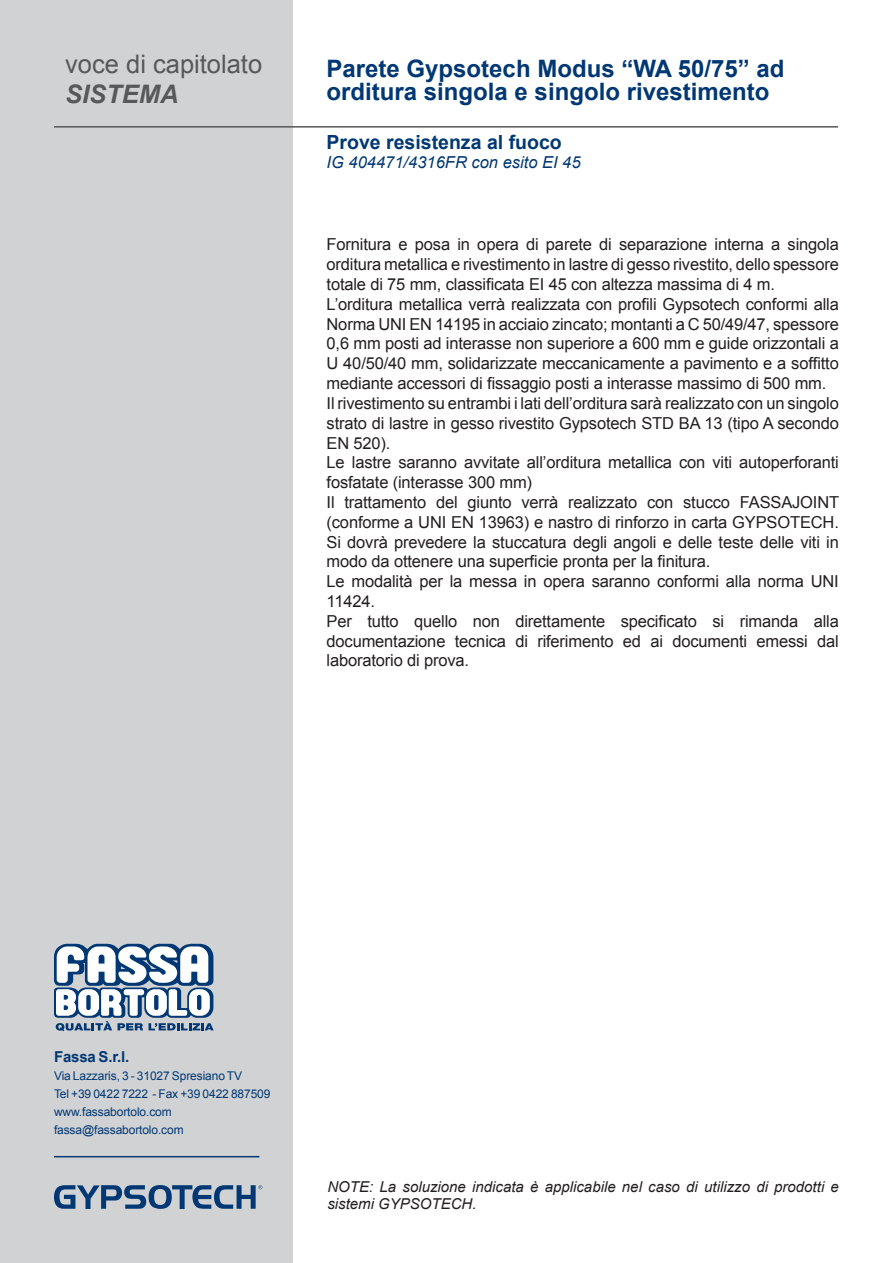
<style>
.page{position:relative;width:893px;height:1263px;background:#fff}
.page>*{position:absolute;margin:0;border:0;box-sizing:border-box;transform-origin:0 0}
.t1{font:25.5px "Arial";color:#57585a}
.t2{font:italic 700 25.5px "Arial";color:#57585a}
.t3{font:700 24px/22.5px "Arial";color:#013874}
.t4{font:700 19.5px "Arial";color:#013874}
.t5{font:16.5px/19.8px "Arial";letter-spacing:-.01em;color:#231f20;text-align:justify}
.t6{font:italic 16.5px "Arial";color:#013874}
.t7{font:italic 15px/16.5px "Arial";color:#231f20}
.t8{font:700 15px "Arial";letter-spacing:-.01em;color:#013874}
.t9{font:12px/18px "Arial";letter-spacing:-.01em;color:#013874}
</style>
<div class="page">
<div style="left:0;top:0;width:293px;height:1263px;background:#d1d2d4"></div>
<svg style="left:54px;top:943px;width:160px;height:88px"></svg>
<svg style="left:54px;top:1185px;width:208px;height:24px"></svg>
<hr style="left:54px;top:1156px;width:205px;height:1px;background:#013874">
<hr style="left:54px;top:126px;width:784px;height:2px;background:#57585a">
<h1 class="t1" style="left:65px;top:47px;width:199px">voce di capitolato</h1>
<h1 class="t2" style="left:65px;top:78px;width:115px">SISTEMA</h1>
<p class="t3" style="left:327px;top:59px;width:459px">Parete Gypsotech Modus “WA 50/75” ad orditura singola e singolo rivestimento</p>
<p class="t4" style="left:327px;top:129px;width:237px">Prove resistenza al fuoco</p>
<p class="t6" style="left:327px;top:152px;width:256px">IG 404471/4316FR con esito EI 45</p>
<p class="t5" style="left:327px;top:235px;width:514px">Fornitura e posa in opera di parete di separazione interna a singola orditura metallica e rivestimento in lastre di gesso rivestito, dello spessore totale di 75 mm, classificata EI 45 con altezza massima di 4 m.</p>
<p class="t5" style="left:327px;top:294px;width:514px">L’orditura metallica verrà realizzata con profili Gypsotech conformi alla Norma UNI EN 14195 in acciaio zincato; montanti a C 50/49/47, spessore 0,6 mm posti ad interasse non superiore a 600 mm e guide orizzontali a U 40/50/40 mm, solidarizzate meccanicamente a pavimento e a soffitto mediante accessori di fissaggio posti a interasse massimo di 500 mm.</p>
<p class="t5" style="left:327px;top:393px;width:514px">Il rivestimento su entrambi i lati dell’orditura sarà realizzato con un singolo strato di lastre in gesso rivestito Gypsotech STD BA 13 (tipo A secondo EN 520).</p>
<p class="t5" style="left:327px;top:453px;width:514px">Le lastre saranno avvitate all’orditura metallica con viti autoperforanti fosfatate (interasse 300 mm)</p>
<p class="t5" style="left:327px;top:492px;width:514px">Il trattamento del giunto verrà realizzato con stucco FASSAJOINT (conforme a UNI EN 13963) e nastro di rinforzo in carta GYPSOTECH.<br>Si dovrà prevedere la stuccatura degli angoli e delle teste delle viti in modo da ottenere una superficie pronta per la finitura.</p>
<p class="t5" style="left:327px;top:572px;width:514px">Le modalità per la messa in opera saranno conformi alla norma UNI<br>11424.</p>
<p class="t5" style="left:327px;top:611px;width:514px">Per tutto quello non direttamente specificato si rimanda alla documentazione tecnica di riferimento ed ai documenti emessi dal laboratorio di prova.</p>
<p class="t8" style="left:54px;top:1047px;width:77px">Fassa S.r.l.</p>
<p class="t9" style="left:54px;top:1067px;width:218px">Via Lazzaris, 3 - 31027 Spresiano TV<br>Tel +39 0422 7222 - Fax +39 0422 887509 www.fassabortolo.com fassa@fassabortolo.com</p>
<p class="t7" style="left:327px;top:1179px;width:513px">NOTE: La soluzione indicata è applicabile nel caso di utilizzo di prodotti e sistemi GYPSOTECH.</p>
</div>
